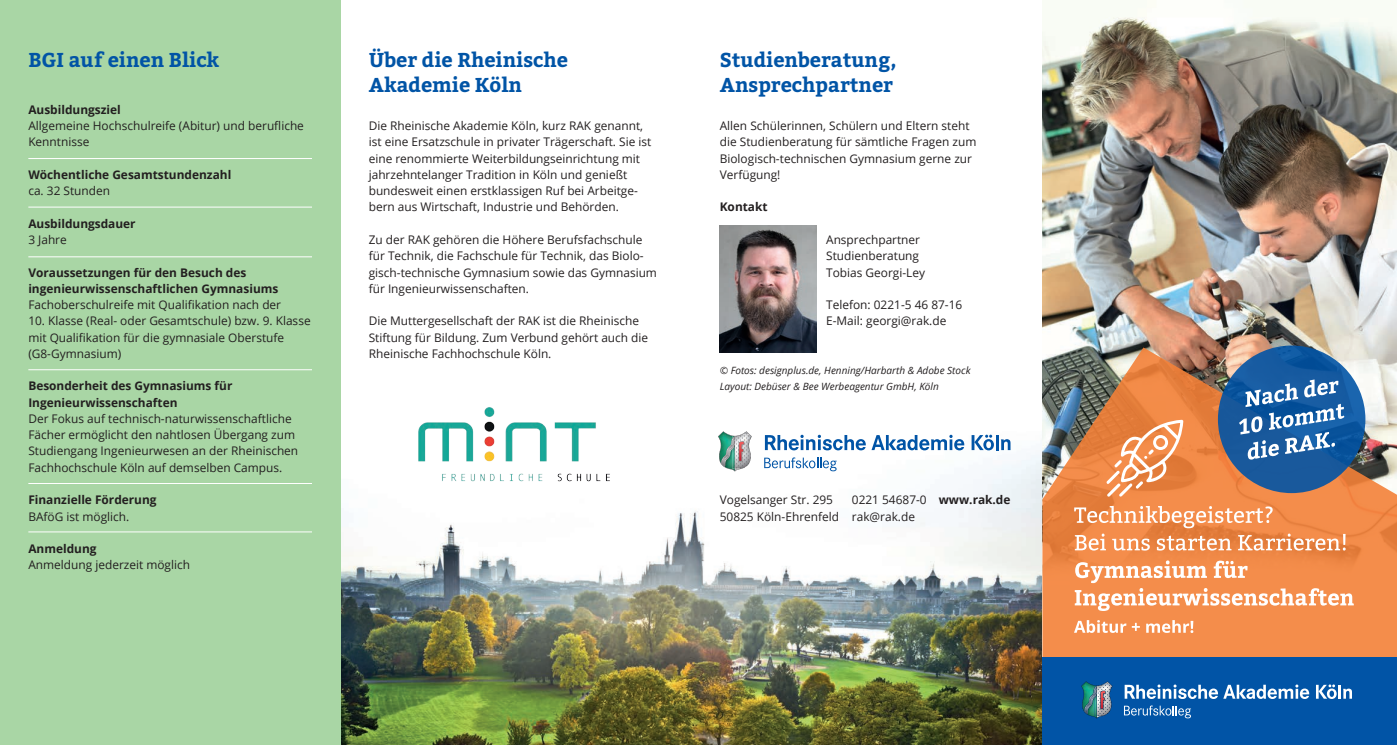
<style>
.page{position:relative;width:1397px;height:745px;background:#fff}
.page>*{position:absolute;margin:0;border:0;box-sizing:border-box;transform-origin:0 0}
.t1{font:700 20px/25px "Bitter";color:#0154a6}
.t2{font:11.88px/16.2px "Open Sans";color:#231f20}
.t3{font:700 11.88px/16.2px "Open Sans";color:#231f20}
.t4{font:italic 10px/16.2px "Open Sans";color:#231f20}
</style>
<div class="page">
<img style="left:340px;top:0;width:702px;height:744px">
<svg style="left:764px;top:434px;width:101px;height:16px"></svg>
<svg style="left:871px;top:434px;width:93px;height:16px"></svg>
<svg style="left:971px;top:434px;width:22px;height:16px"></svg>
<hr style="left:995px;top:434px;width:3px;height:16px;background:#0154a6">
<svg style="left:1000px;top:439px;width:10px;height:11px"></svg>
<svg style="left:764px;top:457px;width:72px;height:14px"></svg>
<img style="left:717px;top:431px;width:4px;height:40px">
<svg style="left:721px;top:431px;width:31px;height:41px"></svg>
<img style="left:1042px;top:16px;width:354px;height:331px">
<svg style="left:1042px;top:347px;width:354px;height:310px;background:#d88d5b"></svg>
<svg style="left:1106px;top:419px;width:77px;height:77px"></svg>
<div style="left:1042px;top:657px;width:354px;height:87px;background:#0154a6"></div>
<svg style="left:1124px;top:684px;width:93px;height:14px"></svg>
<svg style="left:1223px;top:684px;width:85px;height:14px"></svg>
<svg style="left:1316px;top:684px;width:20px;height:14px"></svg>
<hr style="left:1337px;top:684px;width:3px;height:14px;background:#fff">
<svg style="left:1343px;top:688px;width:8px;height:10px"></svg>
<svg style="left:1124px;top:705px;width:66px;height:13px"></svg>
<img style="left:1081px;top:684px;width:2px;height:25px">
<svg style="left:1083px;top:681px;width:30px;height:37px"></svg>
<svg style="left:1073px;top:619px;width:120px;height:13px"></svg>
<svg style="left:1074px;top:560px;width:279px;height:50px"></svg>
<svg style="left:1073px;top:505px;width:272px;height:45px;background:#f19e68"></svg>
<svg style="left:1217px;top:345px;width:148px;height:148px;background:#1a5a9c"></svg>
<svg style="left:1238px;top:375px;width:106px;height:85px"></svg>
<img style="left:719px;top:225px;width:97px;height:127px">
<div style="left:0;top:0;width:340px;height:744px;background:#a9d6a5"></div>
<hr style="left:28px;top:158px;width:284px;height:1px;background:#fff">
<hr style="left:28px;top:207px;width:284px;height:1px;background:#fff">
<hr style="left:28px;top:256px;width:284px;height:1px;background:#fff">
<hr style="left:28px;top:369px;width:284px;height:1px;background:#fff">
<hr style="left:28px;top:483px;width:284px;height:1px;background:#fff">
<hr style="left:28px;top:531px;width:284px;height:1px;background:#fff">
<img style="left:396px;top:355px;width:236px;height:177px">
<h1 class="t1" style="left:28px;top:47px;width:192px">BGI auf einen Blick</h1>
<p class="t3" style="left:28px;top:101px;width:94px">Ausbildungsziel</p>
<p class="t2" style="left:28px;top:117px;width:277px">Allgemeine Hochschulreife (Abitur) und berufliche<br>Kenntnisse</p>
<p class="t3" style="left:28px;top:166px;width:204px">Wöchentliche Gesamtstundenzahl</p>
<p class="t2" style="left:28px;top:182px;width:83px">ca. 32 Stunden</p>
<p class="t3" style="left:28px;top:215px;width:109px">Ausbildungsdauer</p>
<p class="t2" style="left:28px;top:231px;width:40px">3 Jahre</p>
<p class="t3" style="left:28px;top:264px;width:251px">Voraussetzungen für den Besuch des ingenieurwissenschaftlichen Gymnasiums</p>
<p class="t2" style="left:28px;top:296px;width:254px">Fachoberschulreife mit Qualifikation nach der</p>
<p class="t2" style="left:28px;top:312px;width:284px">10. Klasse (Real- oder Gesamtschule) bzw. 9. Klasse mit Qualifikation für die gymnasiale Oberstufe (G8-Gymnasium)</p>
<p class="t3" style="left:28px;top:377px;width:205px">Besonderheit des Gymnasiums für<br>Ingenieurwissenschaften</p>
<p class="t2" style="left:28px;top:410px;width:271px">Der Fokus auf technisch-naturwissenschaftliche Fächer ermöglicht den nahtlosen Übergang zum Studiengang Ingenieurwesen an der Rheinischen Fachhochschule Köln auf demselben Campus.</p>
<p class="t3" style="left:28px;top:491px;width:130px">Finanzielle Förderung</p>
<p class="t2" style="left:28px;top:507px;width:102px">BAföG ist möglich.</p>
<p class="t3" style="left:28px;top:540px;width:70px">Anmeldung</p>
<p class="t2" style="left:28px;top:556px;width:163px">Anmeldung jederzeit möglich</p>
<h1 class="t1" style="left:369px;top:47px;width:201px">Über die Rheinische<br>Akademie Köln</h1>
<p class="t2" style="left:369px;top:117px;width:284px">Die Rheinische Akademie Köln, kurz RAK genannt, ist eine Ersatzschule in privater Trägerschaft. Sie ist eine renommierte Weiterbildungseinrichtung mit jahrzehntelanger Tradition in Köln und genießt bundesweit einen erstklassigen Ruf bei Arbeitge&shy;bern aus Wirtschaft, Industrie und Behörden.</p>
<p class="t2" style="left:369px;top:231px;width:290px">Zu der RAK gehören die Höhere Berufsfachschule für Technik, die Fachschule für Technik, das Biolo&shy;gisch-technische Gymnasium sowie das Gymnasium für Ingenieurwissenschaften.</p>
<p class="t2" style="left:369px;top:312px;width:281px">Die Muttergesellschaft der RAK ist die Rheinische<br>Stiftung für Bildung. Zum Verbund gehört auch die<br>Rheinische Fachhochschule Köln.</p>
<h1 class="t1" style="left:719px;top:47px;width:178px">Studienberatung,<br>Ansprechpartner</h1>
<p class="t2" style="left:719px;top:117px;width:258px">Allen Schülerinnen, Schülern und Eltern steht die Studienberatung für sämtliche Fragen zum Biologisch-technischen Gymnasium gerne zur Verfügung!</p>
<p class="t3" style="left:719px;top:199px;width:49px">Kontakt</p>
<p class="t2" style="left:826px;top:231px;width:100px">Ansprechpartner<br>Studienberatung<br>Tobias Georgi-Ley</p>
<p class="t2" style="left:826px;top:296px;width:138px">Telefon: 0221-5 46 87-16<br>E-Mail: georgi@rak.de</p>
<p class="t4" style="left:719px;top:362px;width:252px">© Fotos: designplus.de, Henning/Harbarth &amp; Adobe Stock<br>Layout: Debüser &amp; Bee Werbeagentur GmbH, Köln</p>
<p class="t2" style="left:719px;top:491px;width:121px">Vogelsanger Str. 295<br>50825 Köln-Ehrenfeld</p>
<p class="t2" style="left:851px;top:491px;width:76px">0221 54687-0 rak@rak.de</p>
<p class="t3" style="left:938px;top:491px;width:73px">www.rak.de</p>
</div>
